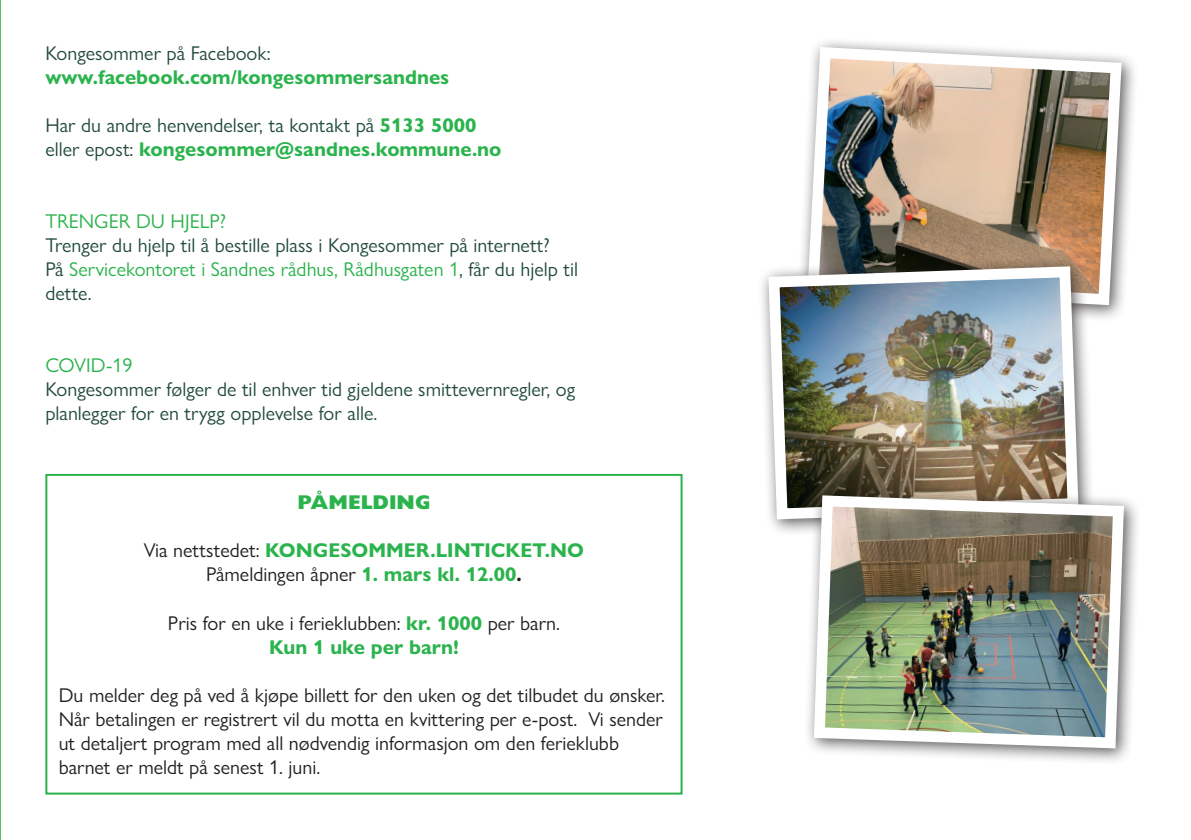
<style>
.page{position:relative;width:1191px;height:840px;background:#fff}
.page>*{position:absolute;margin:0;border:0;box-sizing:border-box;transform-origin:0 0}
.t1{font:20px/24px "Gill Sans Nova";color:#224a40}
.t2{font:20px/24px "Gill Sans Nova";color:#231f20;text-align:center}
.t3{font:700 20px/24px "Gill Sans Nova";color:#2bb34d;text-align:center}
.t4{font:20px "Gill Sans Nova";color:#2bb34d}
.t5{font:800 20px "Gill Sans Nova";color:#2bb34d}
.s1{font-weight:700;color:#2bb34d}
.s2{color:#2bb34d}
.s3{font-weight:400;color:#231f20}
.s4{color:#231f20}
</style>
<div class="page">
<hr style="left:0;top:0;width:1px;height:839px;background:#5cbc65">
<div style="left:45px;top:473px;width:637px;height:321px;border:2px solid #2bb34d"></div>
<div style="left:797px;top:36px;width:341px;height:286px;background:#231f20;opacity:.75"></div>
<img style="left:802px;top:41px;width:325px;height:269px">
<div style="left:758px;top:256px;width:337px;height:280px;background:#231f20;opacity:.75"></div>
<img style="left:763px;top:260px;width:321px;height:264px">
<div style="left:803px;top:484px;width:338px;height:280px;background:#231f20;opacity:.75"></div>
<img style="left:808px;top:489px;width:321px;height:264px">
<p class="t1" style="left:45px;top:41px;width:227px">Kongesommer på Facebook:</p>
<p class="t3" style="left:45px;top:65px;width:405px">www.facebook.com/kongesommersandnes</p>
<p class="t1" style="left:45px;top:113px;width:457px">Har du andre henvendelser, ta kontakt på <span class="s1">5133 5000 </span>eller epost: <span class="s1">kongesommer@sandnes.kommune.no</span></p>
<p class="t4" style="left:45px;top:209px;width:182px">TRENGER DU HJELP?</p>
<p class="t1" style="left:45px;top:233px;width:534px">Trenger du hjelp til å bestille plass i Kongesommer på internett?<br>På <span class="s2">Servicekontoret i Sandnes rådhus, Rådhusgaten 1</span>, får du hjelp til dette.</p>
<p class="t4" style="left:45px;top:353px;width:89px">COVID-19</p>
<p class="t1" style="left:45px;top:377px;width:531px">Kongesommer følger de til enhver tid gjeldene smittevernregler, og planlegger for en trygg opplevelse for alle.</p>
<p class="t5" style="left:297px;top:489px;width:134px">PÅMELDING</p>
<p class="t3" style="left:144px;top:538px;width:441px"><span class="s3">Via nettstedet:</span> KONGESOMMER.LINTICKET.NO<br><span class="s3">Påmeldingen åpner</span> 1. mars kl. 12.00<span class="s4">.</span></p>
<p class="t2" style="left:168px;top:610px;width:393px">Pris for en uke i ferieklubben: <span class="s1">kr. 1000</span> per barn.<br><span class="s1">Kun 1 uke per barn!</span></p>
<p class="t2" style="left:59px;top:682px;width:608px;text-align:left">Du melder deg på ved å kjøpe billett for den uken og det tilbudet du ønsker.<br>Når betalingen er registrert vil du motta en kvittering per e-post. Vi sender ut detaljert program med all nødvendig informasjon om den ferieklubb barnet er meldt på senest 1. juni.</p>
</div>
